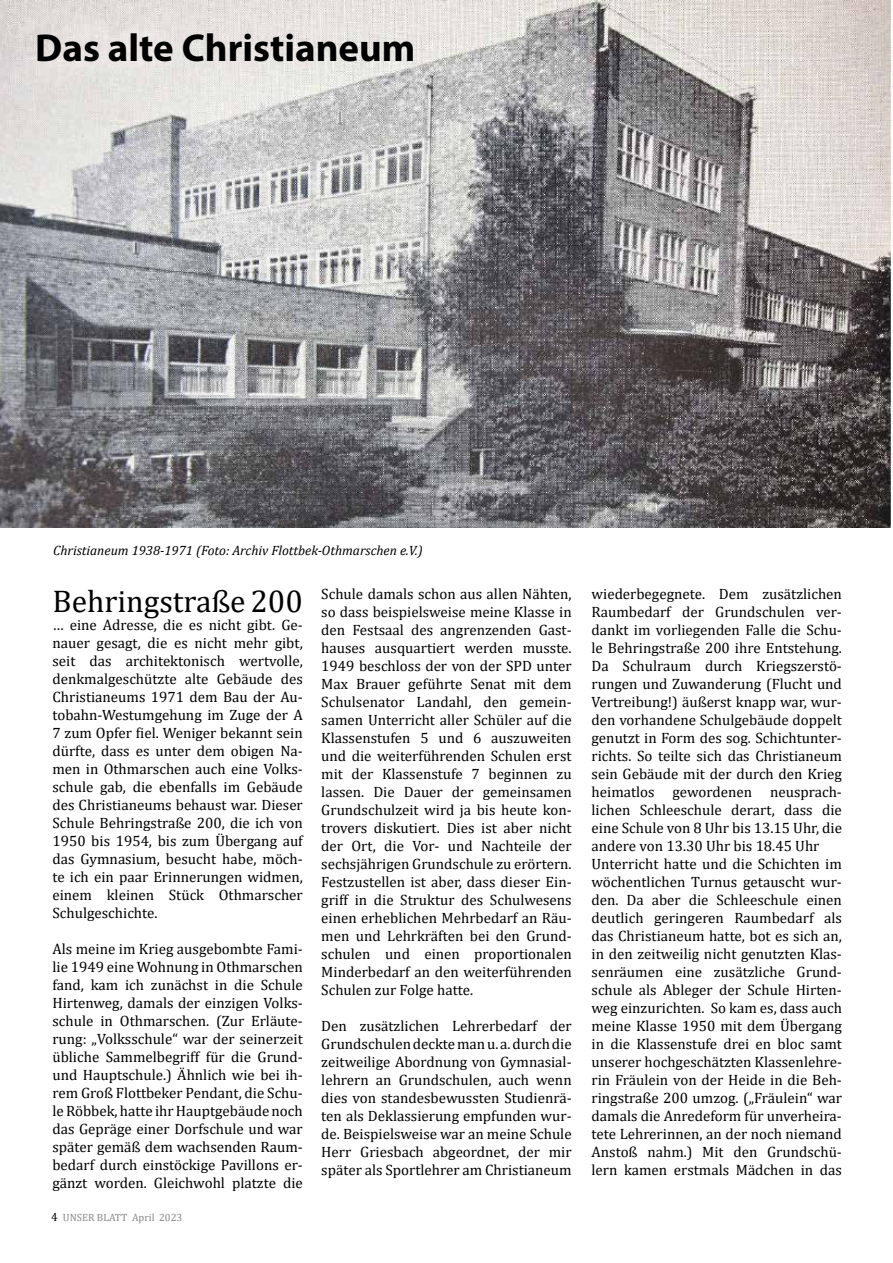
<style>
.page{position:relative;width:893px;height:1263px;background:#fff}
.page>*{position:absolute;margin:0;border:0;box-sizing:border-box;transform-origin:0 0}
.t1{font:700 39px "Myriad Pro";color:#000}
.t2{font:31.5px "Cambria";color:#000}
.t3{font:15px/18px "Cambria";color:#000;text-align:justify}
.t4{font:italic 13.5px "Cambria";color:#000}
.t5{font:10.5px "Cambria";color:#878787}
.s1{font-size:12px;color:#000}
</style>
<div class="page">
<img style="left:0;top:0;width:893px;height:527px">
<h1 class="t1" style="left:35px;top:22px;width:382px">Das alte Christianeum</h1>
<p class="t4" style="left:53px;top:541px;width:371px">Christianeum 1938-1971 (Foto: Archiv Flottbek-Othmarschen e.V.)</p>
<h2 class="t2" style="left:52px;top:582px;width:252px">Behringstraße 200</h2>
<p class="t3" style="left:52px;top:616px;width:252px">… eine Adresse, die es nicht gibt. Ge&shy;nauer gesagt, die es nicht mehr gibt, seit das architektonisch wertvolle, denkmalgeschützte alte Gebäude des Christianeums 1971 dem Bau der Au&shy;tobahn-Westumgehung im Zuge der A 7 zum Opfer fiel. Weniger bekannt sein dürfte, dass es unter dem obigen Na&shy;men in Othmarschen auch eine Volks&shy;schule gab, die ebenfalls im Gebäude des Christianeums behaust war. Dieser Schule Behringstraße 200, die ich von 1950 bis 1954, bis zum Übergang auf das Gymnasium, besucht habe, möch&shy;te ich ein paar Erinnerungen widmen, einem kleinen Stück Othmarscher Schulgeschichte.</p>
<p class="t3" style="left:52px;top:940px;width:252px">Als meine im Krieg ausgebombte Fami&shy;lie 1949 eine Wohnung in Othmarschen fand, kam ich zunächst in die Schule Hirtenweg, damals der einzigen Volks&shy;schule in Othmarschen. (Zur Erläute&shy;rung: „Volksschule“ war der seinerzeit übliche Sammelbegriff für die Grund&shy;und Hauptschule.) Ähnlich wie bei ih&shy;rem Groß Flottbeker Pendant, die Schu&shy;le Röbbek, hatte ihr Hauptgebäude noch das Gepräge einer Dorfschule und war später gemäß dem wachsenden Raum&shy;bedarf durch einstöckige Pavillons er&shy;gänzt worden. Gleichwohl platzte die</p>
<p class="t5" style="left:51px;top:1211px;width:133px"><span class="s1">4</span> UNSER BLATT April 2023</p>
<p class="t3" style="left:321px;top:584px;width:252px">Schule damals schon aus allen Nähten, so dass beispielsweise meine Klasse in den Festsaal des angrenzenden Gast&shy;hauses ausquartiert werden musste.<br>1949 beschloss der von der SPD unter Max Brauer geführte Senat mit dem Schulsenator Landahl, den gemein&shy;samen Unterricht aller Schüler auf die Klassenstufen 5 und 6 auszuweiten und die weiterführenden Schulen erst mit der Klassenstufe 7 beginnen zu lassen. Die Dauer der gemeinsamen Grundschulzeit wird ja bis heute kon&shy;trovers diskutiert. Dies ist aber nicht der Ort, die Vor- und Nachteile der sechsjährigen Grundschule zu erörtern.<br>Festzustellen ist aber, dass dieser Ein&shy;griff in die Struktur des Schulwesens einen erheblichen Mehrbedarf an Räu&shy;men und Lehrkräften bei den Grund&shy;schulen und einen proportionalen Minderbedarf an den weiterführenden Schulen zur Folge hatte.</p>
<p class="t3" style="left:321px;top:1016px;width:252px">Den zusätzlichen Lehrerbedarf der Grundschulen deckte man u. a. durch die zeitweilige Abordnung von Gymnasial&shy;lehrern an Grundschulen, auch wenn dies von standesbewussten Studienrä&shy;ten als Deklassierung empfunden wur&shy;de. Beispielsweise war an meine Schule Herr Griesbach abgeordnet, der mir später als Sportlehrer am Christianeum</p>
<p class="t3" style="left:592px;top:585px;width:252px;text-align:left">wiederbegegnete. Dem zusätzlichen Raumbedarf der Grundschulen ver&shy;dankt im vorliegenden Falle die Schu&shy;le Behringstraße 200 ihre Entstehung.<br>Da Schulraum durch Kriegszerstö&shy;rungen und Zuwanderung (Flucht und Vertreibung!) äußerst knapp war, wur&shy;den vorhandene Schulgebäude doppelt genutzt in Form des sog. Schichtunter&shy;richts. So teilte sich das Christianeum sein Gebäude mit der durch den Krieg heimatlos gewordenen neusprach&shy;lichen Schleeschule derart, dass die eine Schule von 8 Uhr bis 13.15 Uhr, die andere von 13.30 Uhr bis 18.45 Uhr Unterricht hatte und die Schichten im wöchentlichen Turnus getauscht wur&shy;den. Da aber die Schleeschule einen deutlich geringeren Raumbedarf als das Christianeum hatte, bot es sich an, in den zeitweilig nicht genutzten Klas&shy;senräumen eine zusätzliche Grund&shy;schule als Ableger der Schule Hirten&shy;weg einzurichten. So kam es, dass auch meine Klasse 1950 mit dem Übergang in die Klassenstufe drei en bloc samt unserer hochgeschätzten Klassenlehre&shy;rin Fräulein von der Heide in die Beh&shy;ringstraße 200 umzog. („Fräulein“ war damals die Anredeform für unverheira&shy;tete Lehrerinnen, an der noch niemand Anstoß nahm.) Mit den Grundschü&shy;lern kamen erstmals Mädchen in das</p>
</div>
